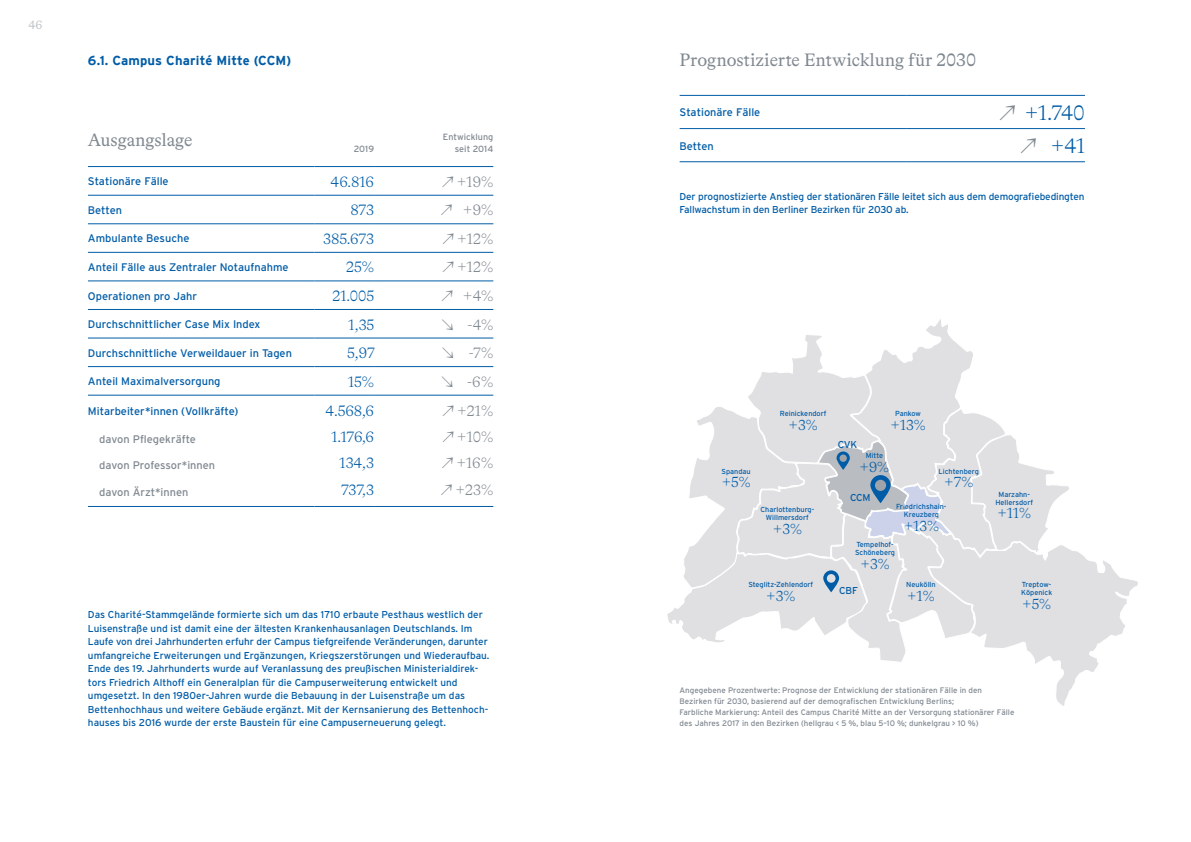
<style>
.page{position:relative;width:1191px;height:842px;background:#fff}
.page>*{position:absolute;margin:0;border:0;box-sizing:border-box;transform-origin:0 0}
.t1{font:300 21px "Bradford LL";color:#005ca7}
.t2{font:18px "Bradford LL";color:#808890}
.t3{font:300 15px "Bradford LL";letter-spacing:-.005em;color:#005ca7}
.t4{font:300 15px "Bradford LL";color:#808890}
.t5{font:300 14.6px "Bradford LL";color:#005ca7}
.t6{font:700 13px "Interstate";letter-spacing:.01em;color:#005ca7}
.t7{font:12px "Bradford LL";color:#bfc2c6}
.t8{font:11px "Interstate";color:#005ca7}
.t9{font:11px "Interstate";color:#808890}
.t10{font:10px/13.5px "Interstate";color:#005ca7}
.t11{font:9px/12px "Interstate";color:#808890;text-align:right}
.t12{font:8px/11px "Interstate";color:#808890}
.t13{font:7.3px/8.1px "Interstate";color:#005ca7;text-align:center}
.s1{color:#808890}
</style>
<div class="page">
<hr style="left:88px;top:166px;width:226px;height:1px;background:#005ca7">
<hr style="left:314px;top:166px;width:60px;height:1px;background:#005ca7">
<hr style="left:374px;top:166px;width:119px;height:1px;background:#005ca7">
<hr style="left:88px;top:195px;width:226px;height:1px;background:#005ca7">
<hr style="left:314px;top:195px;width:60px;height:1px;background:#005ca7">
<hr style="left:374px;top:195px;width:119px;height:1px;background:#005ca7">
<hr style="left:88px;top:224px;width:226px;height:1px;background:#005ca7">
<hr style="left:314px;top:224px;width:60px;height:1px;background:#005ca7">
<hr style="left:374px;top:224px;width:119px;height:1px;background:#005ca7">
<hr style="left:88px;top:252px;width:226px;height:1px;background:#005ca7">
<hr style="left:88px;top:281px;width:226px;height:1px;background:#005ca7">
<hr style="left:88px;top:309px;width:226px;height:1px;background:#005ca7">
<hr style="left:314px;top:252px;width:60px;height:1px;background:#005ca7">
<hr style="left:314px;top:281px;width:60px;height:1px;background:#005ca7">
<hr style="left:314px;top:309px;width:60px;height:1px;background:#005ca7">
<hr style="left:374px;top:252px;width:119px;height:1px;background:#005ca7">
<hr style="left:374px;top:281px;width:119px;height:1px;background:#005ca7">
<hr style="left:374px;top:309px;width:119px;height:1px;background:#005ca7">
<hr style="left:88px;top:338px;width:226px;height:1px;background:#005ca7">
<hr style="left:314px;top:338px;width:60px;height:1px;background:#005ca7">
<hr style="left:374px;top:338px;width:119px;height:1px;background:#005ca7">
<hr style="left:88px;top:366px;width:226px;height:1px;background:#005ca7">
<hr style="left:314px;top:366px;width:60px;height:1px;background:#005ca7">
<hr style="left:374px;top:366px;width:119px;height:1px;background:#005ca7">
<hr style="left:88px;top:395px;width:226px;height:1px;background:#005ca7">
<hr style="left:314px;top:395px;width:60px;height:1px;background:#005ca7">
<hr style="left:374px;top:395px;width:119px;height:1px;background:#005ca7">
<hr style="left:88px;top:506px;width:226px;height:1px;background:#005ca7">
<hr style="left:314px;top:506px;width:60px;height:1px;background:#005ca7">
<hr style="left:374px;top:506px;width:119px;height:1px;background:#005ca7">
<svg style="left:1035px;top:550px;width:103px;height:156px"></svg>
<svg style="left:667px;top:319px;width:404px;height:344px"></svg>
<hr style="left:679px;top:95px;width:227px;height:1px;background:#005ca7">
<hr style="left:906px;top:95px;width:179px;height:1px;background:#005ca7">
<hr style="left:679px;top:128px;width:227px;height:1px;background:#005ca7">
<hr style="left:679px;top:162px;width:227px;height:1px;background:#005ca7">
<hr style="left:906px;top:128px;width:179px;height:1px;background:#005ca7">
<hr style="left:906px;top:162px;width:179px;height:1px;background:#005ca7">
<p class="t7" style="left:28px;top:17px;width:15px">46</p>
<h3 class="t6" style="left:88px;top:53px;width:205px">6.1. Campus Charité Mitte (CCM)</h3>
<h2 class="t2" style="left:88px;top:129px;width:106px">Ausgangslage</h2>
<p class="t11" style="left:354px;top:143px;width:22px">2019</p>
<p class="t11" style="left:443px;top:131px;width:52px">Entwicklung seit 2014</p>
<p class="t8" style="left:88px;top:175px;width:82px">Stationäre Fälle</p>
<h3 class="t3" style="left:331px;top:172px;width:45px">46.816</h3>
<h3 class="t4" style="left:441px;top:172px;width:53px">↗ +19%</h3>
<p class="t8" style="left:88px;top:204px;width:36px">Betten</p>
<h3 class="t3" style="left:350px;top:201px;width:25px">873</h3>
<h3 class="t4" style="left:440px;top:201px;width:55px">↗ +9%</h3>
<p class="t8" style="left:88px;top:232px;width:103px">Ambulante Besuche</p>
<h3 class="t3" style="left:323px;top:229px;width:52px">385.673</h3>
<h3 class="t4" style="left:442px;top:229px;width:53px">↗ +12%</h3>
<p class="t8" style="left:88px;top:261px;width:202px">Anteil Fälle aus Zentraler Notaufnahme</p>
<h3 class="t3" style="left:346px;top:258px;width:29px">25%</h3>
<h3 class="t4" style="left:442px;top:258px;width:53px">↗ +12%</h3>
<p class="t8" style="left:88px;top:290px;width:111px">Operationen pro Jahr</p>
<h3 class="t3" style="left:332px;top:286px;width:43px">21.005</h3>
<h3 class="t4" style="left:441px;top:286px;width:54px">↗ +4%</h3>
<p class="t8" style="left:88px;top:318px;width:174px">Durchschnittlicher Case Mix Index</p>
<h3 class="t3" style="left:349px;top:315px;width:27px">1,35</h3>
<h3 class="t4" style="left:441px;top:315px;width:54px">↘ -4%</h3>
<p class="t8" style="left:88px;top:347px;width:205px">Durchschnittliche Verweildauer in Tagen</p>
<h3 class="t3" style="left:347px;top:343px;width:29px">5,97</h3>
<h3 class="t4" style="left:441px;top:343px;width:53px">↘ -7%</h3>
<p class="t8" style="left:88px;top:375px;width:134px">Anteil Maximalversorgung</p>
<h3 class="t3" style="left:348px;top:372px;width:28px">15%</h3>
<h3 class="t4" style="left:441px;top:372px;width:54px">↘ -6%</h3>
<p class="t8" style="left:88px;top:405px;width:152px">Mitarbeiter*innen (Vollkräfte)</p>
<h3 class="t3" style="left:325px;top:402px;width:50px">4.568,6</h3>
<h3 class="t4" style="left:442px;top:402px;width:53px">↗ +21%</h3>
<p class="t9" style="left:99px;top:433px;width:98px">davon Pflegekräfte</p>
<h3 class="t3" style="left:331px;top:427px;width:44px">1.176,6</h3>
<h3 class="t4" style="left:442px;top:427px;width:53px">↗ +10%</h3>
<p class="t9" style="left:99px;top:459px;width:117px">davon Professor*innen</p>
<h3 class="t3" style="left:339px;top:453px;width:36px">134,3</h3>
<h3 class="t4" style="left:441px;top:453px;width:54px">↗ +16%</h3>
<p class="t9" style="left:99px;top:486px;width:91px">davon Ärzt*innen</p>
<h3 class="t3" style="left:341px;top:480px;width:35px">737,3</h3>
<h3 class="t4" style="left:440px;top:480px;width:55px">↗ +23%</h3>
<p class="t10" style="left:88px;top:608px;width:403px">Das Charité-Stammgelände formierte sich um das 1710 erbaute Pesthaus westlich der Luisenstraße und ist damit eine der ältesten Krankenhausanlagen Deutschlands. Im Laufe von drei Jahrhunderten erfuhr der Campus tiefgreifende Veränderungen, darunter umfangreiche Erweiterungen und Ergänzungen, Kriegszerstörungen und Wiederaufbau.<br>Ende des 19. Jahrhunderts wurde auf Veranlassung des preußischen Ministerialdirek&shy;tors Friedrich Althoff ein Generalplan für die Campuserweiterung entwickelt und umgesetzt. In den 1980er-Jahren wurde die Bebauung in der Luisenstraße um das Bettenhochhaus und weitere Gebäude ergänzt. Mit der Kernsanierung des Bettenhoch&shy;hauses bis 2016 wurde der erste Baustein für eine Campuserneuerung gelegt.</p>
<h2 class="t2" style="left:679px;top:48px;width:298px">Prognostizierte Entwicklung für 2030</h2>
<p class="t8" style="left:679px;top:106px;width:82px">Stationäre Fälle</p>
<h1 class="t1" style="left:998px;top:100px;width:88px"><span class="s1">↗</span> +1.740</h1>
<p class="t8" style="left:679px;top:140px;width:36px">Betten</p>
<h1 class="t1" style="left:1019px;top:133px;width:67px"><span class="s1">↗</span> +41</h1>
<p class="t10" style="left:679px;top:190px;width:406px">Der prognostizierte Anstieg der stationären Fälle leitet sich aus dem demografiebedingten<br>Fallwachstum in den Berliner Bezirken für 2030 ab.</p>
<p class="t13" style="left:780px;top:409px;width:48px">Reinickendorf</p>
<h3 class="t5" style="left:788px;top:415px;width:31px">+3%</h3>
<p class="t13" style="left:895px;top:409px;width:27px">Pankow</p>
<h3 class="t5" style="left:890px;top:416px;width:37px">+13%</h3>
<p class="t10" style="left:837px;top:438px;width:21px">CVK</p>
<p class="t13" style="left:721px;top:467px;width:31px">Spandau</p>
<h3 class="t5" style="left:721px;top:473px;width:30px">+5%</h3>
<p class="t13" style="left:865px;top:451px;width:19px">Mitte</p>
<h3 class="t5" style="left:859px;top:457px;width:31px">+9%</h3>
<p class="t13" style="left:938px;top:467px;width:42px">Lichtenberg</p>
<h3 class="t5" style="left:944px;top:473px;width:31px">+7%</h3>
<p class="t13" style="left:760px;top:505px;width:55px">Charlottenburg-<br>Willmersdorf</p>
<h3 class="t5" style="left:773px;top:520px;width:31px">+3%</h3>
<p class="t10" style="left:850px;top:490px;width:22px">CCM</p>
<p class="t13" style="left:896px;top:502px;width:52px">Friedrichshain-<br>Kreuzberg</p>
<h3 class="t5" style="left:904px;top:517px;width:37px">+13%</h3>
<p class="t13" style="left:995px;top:490px;width:39px">Marzahn-<br>Hellersdorf</p>
<h3 class="t5" style="left:997px;top:504px;width:35px">+11%</h3>
<p class="t13" style="left:855px;top:540px;width:41px;text-align:left">Tempelhof-<br>Schöneberg</p>
<h3 class="t5" style="left:860px;top:555px;width:31px">+3%</h3>
<p class="t13" style="left:748px;top:580px;width:66px">Steglitz-Zehlendorf</p>
<h3 class="t5" style="left:766px;top:587px;width:31px">+3%</h3>
<p class="t10" style="left:839px;top:583px;width:20px">CBF</p>
<p class="t13" style="left:906px;top:580px;width:31px">Neukölln</p>
<h3 class="t5" style="left:907px;top:587px;width:29px">+1%</h3>
<p class="t13" style="left:1021px;top:580px;width:33px;text-align:left">Treptow-<br>Köpenick</p>
<h3 class="t5" style="left:1022px;top:595px;width:30px">+5%</h3>
<p class="t12" style="left:679px;top:685px;width:336px">Angegebene Prozentwerte: Prognose der Entwicklung der stationären Fälle in den Bezirken für 2030, basierend auf der demografischen Entwicklung Berlins;<br>Farbliche Markierung: Anteil des Campus Charité Mitte an der Versorgung stationärer Fälle des Jahres 2017 in den Bezirken (hellgrau &lt; 5 %, blau 5–10 %; dunkelgrau &gt; 10 %)</p>
</div>
